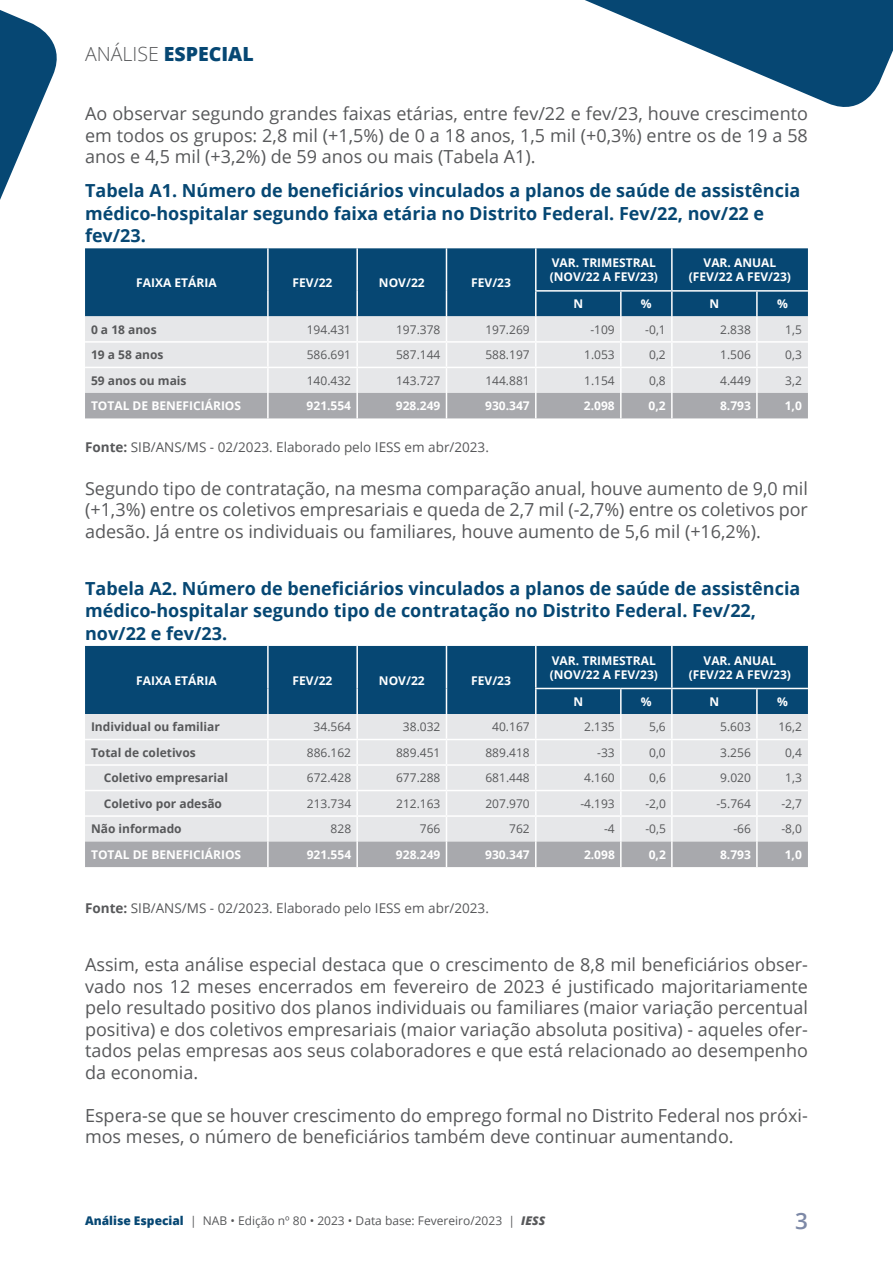
<style>
.page{position:relative;width:893px;height:1263px;background:#fff}
.page>*{position:absolute;margin:0;border:0;box-sizing:border-box;transform-origin:0 0}
.t1{font:600 22.5px "Open Sans";color:#7d89a7}
.t2{font:800 19.5px "Open Sans";color:#064773}
.t3{font:18px/21.6px "Open Sans";color:#57585a;text-align:justify}
.t4{font:700 18px/22.5px "Open Sans";color:#064773}
.t5{font:13.5px "Open Sans";color:#57585a}
.t6{font:12px "Open Sans";color:#57585a}
.t7{font:700 12px/14.4px "Open Sans";color:#fff}
.t8{font:700 12px "Open Sans";color:#57585a}
.s1{font-weight:300;color:#57585a}
.s2{font-weight:700}
.s3{font-weight:800;color:#064773}
.s4{font-weight:800;font-style:italic}
</style>
<div class="page">
<svg style="left:585px;top:0;width:308px;height:107px;fill:#064773"></svg>
<svg style="left:0;top:10px;width:57px;height:190px"></svg>
<div style="left:85px;top:248px;width:723px;height:43px;background:#064773"></div>
<hr style="left:356px;top:248px;width:2px;height:43px;background:#fff">
<hr style="left:446px;top:248px;width:1px;height:43px;background:#fff">
<hr style="left:267px;top:248px;width:2px;height:43px;background:#fff">
<hr style="left:535px;top:248px;width:1px;height:42px;background:#fff">
<hr style="left:535px;top:290px;width:86px;height:2px;background:#fff">
<hr style="left:621px;top:290px;width:51px;height:2px;background:#fff">
<hr style="left:671px;top:248px;width:2px;height:42px;background:#fff">
<hr style="left:672px;top:290px;width:85px;height:2px;background:#fff">
<hr style="left:757px;top:290px;width:51px;height:2px;background:#fff">
<svg style="left:85px;top:291px;width:723px;height:127px;background:#afbcc7"></svg>
<hr style="left:620px;top:393px;width:2px;height:25px;background:#fff">
<hr style="left:671px;top:393px;width:2px;height:25px;background:#fff">
<div style="left:85px;top:646px;width:723px;height:42px;background:#064773"></div>
<hr style="left:356px;top:646px;width:2px;height:42px;background:#fff">
<hr style="left:446px;top:646px;width:1px;height:42px;background:#fff">
<hr style="left:267px;top:646px;width:2px;height:42px;background:#fff">
<hr style="left:535px;top:646px;width:1px;height:42px;background:#fff">
<hr style="left:671px;top:646px;width:2px;height:42px;background:#fff">
<svg style="left:85px;top:688px;width:723px;height:179px;background:#bfc8d1"></svg>
<hr style="left:620px;top:841px;width:2px;height:26px;background:#fff">
<hr style="left:671px;top:841px;width:2px;height:26px;background:#fff">
<p class="t2" style="left:85px;top:39px;width:170px"><span class="s1">ANÁLISE</span> Especial</p>
<p class="t3" style="left:85px;top:102px;width:724px">Ao observar segundo grandes faixas etárias, entre fev/22 e fev/23, houve crescimento em todos os grupos: 2,8 mil (+1,5%) de 0 a 18 anos, 1,5 mil (+0,3%) entre os de 19 a 58 anos e 4,5 mil (+3,2%) de 59 anos ou mais (Tabela A1).</p>
<p class="t4" style="left:85px;top:179px;width:717px">Tabela A1. Número de beneficiários vinculados a planos de saúde de assistência médico-hospitalar segundo faixa etária no Distrito Federal. Fev/22, nov/22 e fev/23.</p>
<p class="t7" style="left:136px;top:275px;width:82px">faixa etária</p>
<p class="t7" style="left:293px;top:275px;width:41px">Fev/22</p>
<p class="t7" style="left:379px;top:275px;width:47px">Nov/22</p>
<p class="t7" style="left:471px;top:275px;width:41px">Fev/23</p>
<p class="t7" style="left:550px;top:255px;width:110px">Var. Trimestral (Nov/22 a Fev/23)</p>
<p class="t7" style="left:689px;top:255px;width:104px;text-align:center">Var. Anual (Fev/22 a Fev/23)</p>
<p class="t7" style="left:573px;top:296px;width:9px">N</p>
<p class="t7" style="left:641px;top:296px;width:12px">%</p>
<p class="t7" style="left:709px;top:296px;width:9px">N</p>
<p class="t7" style="left:777px;top:296px;width:12px">%</p>
<p class="t8" style="left:91px;top:321px;width:67px">0 a 18 anos</p>
<p class="t6" style="left:307px;top:321px;width:46px">194.431</p>
<p class="t6" style="left:396px;top:321px;width:46px">197.378</p>
<p class="t6" style="left:485px;top:321px;width:46px">197.269</p>
<p class="t6" style="left:590px;top:321px;width:26px">-109</p>
<p class="t6" style="left:645px;top:321px;width:22px">-0,1</p>
<p class="t6" style="left:720px;top:321px;width:32px">2.838</p>
<p class="t6" style="left:785px;top:321px;width:18px">1,5</p>
<p class="t8" style="left:91px;top:346px;width:74px">19 a 58 anos</p>
<p class="t6" style="left:307px;top:347px;width:46px">586.691</p>
<p class="t6" style="left:396px;top:347px;width:46px">587.144</p>
<p class="t6" style="left:485px;top:347px;width:46px">588.197</p>
<p class="t6" style="left:584px;top:347px;width:32px">1.053</p>
<p class="t6" style="left:649px;top:347px;width:18px">0,2</p>
<p class="t6" style="left:720px;top:347px;width:32px">1.506</p>
<p class="t6" style="left:785px;top:347px;width:18px">0,3</p>
<p class="t8" style="left:91px;top:372px;width:97px">59 anos ou mais</p>
<p class="t6" style="left:307px;top:372px;width:46px">140.432</p>
<p class="t6" style="left:396px;top:372px;width:46px">143.727</p>
<p class="t6" style="left:485px;top:372px;width:46px">144.881</p>
<p class="t6" style="left:584px;top:372px;width:32px">1.154</p>
<p class="t6" style="left:649px;top:372px;width:18px">0,8</p>
<p class="t6" style="left:720px;top:372px;width:32px">4.449</p>
<p class="t6" style="left:785px;top:372px;width:18px">3,2</p>
<p class="t7" style="left:91px;top:398px;width:152px">Total de Beneficiários</p>
<p class="t7" style="left:307px;top:398px;width:46px">921.554</p>
<p class="t7" style="left:396px;top:398px;width:46px">928.249</p>
<p class="t7" style="left:485px;top:398px;width:46px">930.347</p>
<p class="t7" style="left:584px;top:398px;width:32px">2.098</p>
<p class="t7" style="left:649px;top:398px;width:19px">0,2</p>
<p class="t7" style="left:720px;top:398px;width:32px">8.793</p>
<p class="t7" style="left:785px;top:398px;width:19px">1,0</p>
<p class="t5" style="left:85px;top:438px;width:405px"><span class="s2">Fonte:</span> SIB/ANS/MS - 02/2023. Elaborado pelo IESS em abr/2023.</p>
<p class="t3" style="left:85px;top:477px;width:724px">Segundo tipo de contratação, na mesma comparação anual, houve aumento de 9,0 mil (+1,3%) entre os coletivos empresariais e queda de 2,7 mil (-2,7%) entre os coletivos por adesão. Já entre os individuais ou familiares, houve aumento de 5,6 mil (+16,2%).</p>
<p class="t4" style="left:85px;top:577px;width:717px">Tabela A2. Número de beneficiários vinculados a planos de saúde de assistência médico-hospitalar segundo tipo de contratação no Distrito Federal. Fev/22, nov/22 e fev/23.</p>
<p class="t7" style="left:136px;top:673px;width:82px">faixa etária</p>
<p class="t7" style="left:293px;top:673px;width:41px">Fev/22</p>
<p class="t7" style="left:379px;top:673px;width:47px">Nov/22</p>
<p class="t7" style="left:471px;top:673px;width:41px">Fev/23</p>
<p class="t7" style="left:550px;top:653px;width:110px">Var. Trimestral (Nov/22 a Fev/23)</p>
<p class="t7" style="left:689px;top:653px;width:104px;text-align:center">Var. Anual (Fev/22 a Fev/23)</p>
<p class="t7" style="left:573px;top:694px;width:9px">N</p>
<p class="t7" style="left:641px;top:694px;width:12px">%</p>
<p class="t7" style="left:709px;top:694px;width:9px">N</p>
<p class="t7" style="left:777px;top:694px;width:12px">%</p>
<p class="t8" style="left:91px;top:718px;width:130px">Individual ou familiar</p>
<p class="t6" style="left:314px;top:719px;width:39px">34.564</p>
<p class="t6" style="left:403px;top:719px;width:39px">38.032</p>
<p class="t6" style="left:492px;top:719px;width:39px">40.167</p>
<p class="t6" style="left:584px;top:719px;width:32px">2.135</p>
<p class="t6" style="left:649px;top:719px;width:18px">5,6</p>
<p class="t6" style="left:720px;top:719px;width:32px">5.603</p>
<p class="t6" style="left:778px;top:719px;width:25px">16,2</p>
<p class="t8" style="left:91px;top:744px;width:106px">Total de coletivos</p>
<p class="t6" style="left:307px;top:744px;width:46px">886.162</p>
<p class="t6" style="left:396px;top:744px;width:46px">889.451</p>
<p class="t6" style="left:485px;top:744px;width:46px">889.418</p>
<p class="t6" style="left:597px;top:744px;width:19px">-33</p>
<p class="t6" style="left:649px;top:744px;width:18px">0,0</p>
<p class="t6" style="left:720px;top:744px;width:32px">3.256</p>
<p class="t6" style="left:785px;top:744px;width:18px">0,4</p>
<p class="t8" style="left:104px;top:769px;width:126px">Coletivo empresarial</p>
<p class="t6" style="left:307px;top:770px;width:46px">672.428</p>
<p class="t6" style="left:396px;top:770px;width:46px">677.288</p>
<p class="t6" style="left:485px;top:770px;width:46px">681.448</p>
<p class="t6" style="left:584px;top:770px;width:32px">4.160</p>
<p class="t6" style="left:649px;top:770px;width:18px">0,6</p>
<p class="t6" style="left:720px;top:770px;width:32px">9.020</p>
<p class="t6" style="left:785px;top:770px;width:18px">1,3</p>
<p class="t8" style="left:104px;top:795px;width:120px">Coletivo por adesão</p>
<p class="t6" style="left:307px;top:795px;width:46px">213.734</p>
<p class="t6" style="left:396px;top:795px;width:46px">212.163</p>
<p class="t6" style="left:485px;top:795px;width:46px">207.970</p>
<p class="t6" style="left:580px;top:795px;width:36px">-4.193</p>
<p class="t6" style="left:645px;top:795px;width:22px">-2,0</p>
<p class="t6" style="left:716px;top:795px;width:36px">-5.764</p>
<p class="t6" style="left:781px;top:795px;width:22px">-2,7</p>
<p class="t8" style="left:91px;top:820px;width:92px">Não informado</p>
<p class="t6" style="left:331px;top:821px;width:22px">828</p>
<p class="t6" style="left:420px;top:821px;width:22px">766</p>
<p class="t6" style="left:509px;top:821px;width:22px">762</p>
<p class="t6" style="left:604px;top:821px;width:12px">-4</p>
<p class="t6" style="left:645px;top:821px;width:22px">-0,5</p>
<p class="t6" style="left:733px;top:821px;width:19px">-66</p>
<p class="t6" style="left:781px;top:821px;width:22px">-8,0</p>
<p class="t7" style="left:91px;top:847px;width:152px">Total de Beneficiários</p>
<p class="t7" style="left:307px;top:847px;width:46px">921.554</p>
<p class="t7" style="left:396px;top:847px;width:46px">928.249</p>
<p class="t7" style="left:485px;top:847px;width:46px">930.347</p>
<p class="t7" style="left:584px;top:847px;width:32px">2.098</p>
<p class="t7" style="left:649px;top:847px;width:19px">0,2</p>
<p class="t7" style="left:720px;top:847px;width:32px">8.793</p>
<p class="t7" style="left:785px;top:847px;width:19px">1,0</p>
<p class="t5" style="left:85px;top:899px;width:405px"><span class="s2">Fonte:</span> SIB/ANS/MS - 02/2023. Elaborado pelo IESS em abr/2023.</p>
<p class="t3" style="left:85px;top:953px;width:724px">Assim, esta análise especial destaca que o crescimento de 8,8 mil beneficiários obser&shy;vado nos 12 meses encerrados em fevereiro de 2023 é justificado majoritariamente pelo resultado positivo dos planos individuais ou familiares (maior variação percentual positiva) e dos coletivos empresariais (maior variação absoluta positiva) - aqueles ofer&shy;tados pelas empresas aos seus colaboradores e que está relacionado ao desempenho da economia.</p>
<p class="t3" style="left:85px;top:1104px;width:724px">Espera-se que se houver crescimento do emprego formal no Distrito Federal nos próxi&shy;mos meses, o número de beneficiários também deve continuar aumentando.</p>
<p class="t6" style="left:85px;top:1212px;width:462px"><span class="s3">Análise Especial</span> | NAB • Edição nº 80 • 2023 • Data base: Fevereiro/2023 | <span class="s4">IESS</span></p>
<p class="t1" style="left:795px;top:1205px;width:14px">3</p>
</div>
